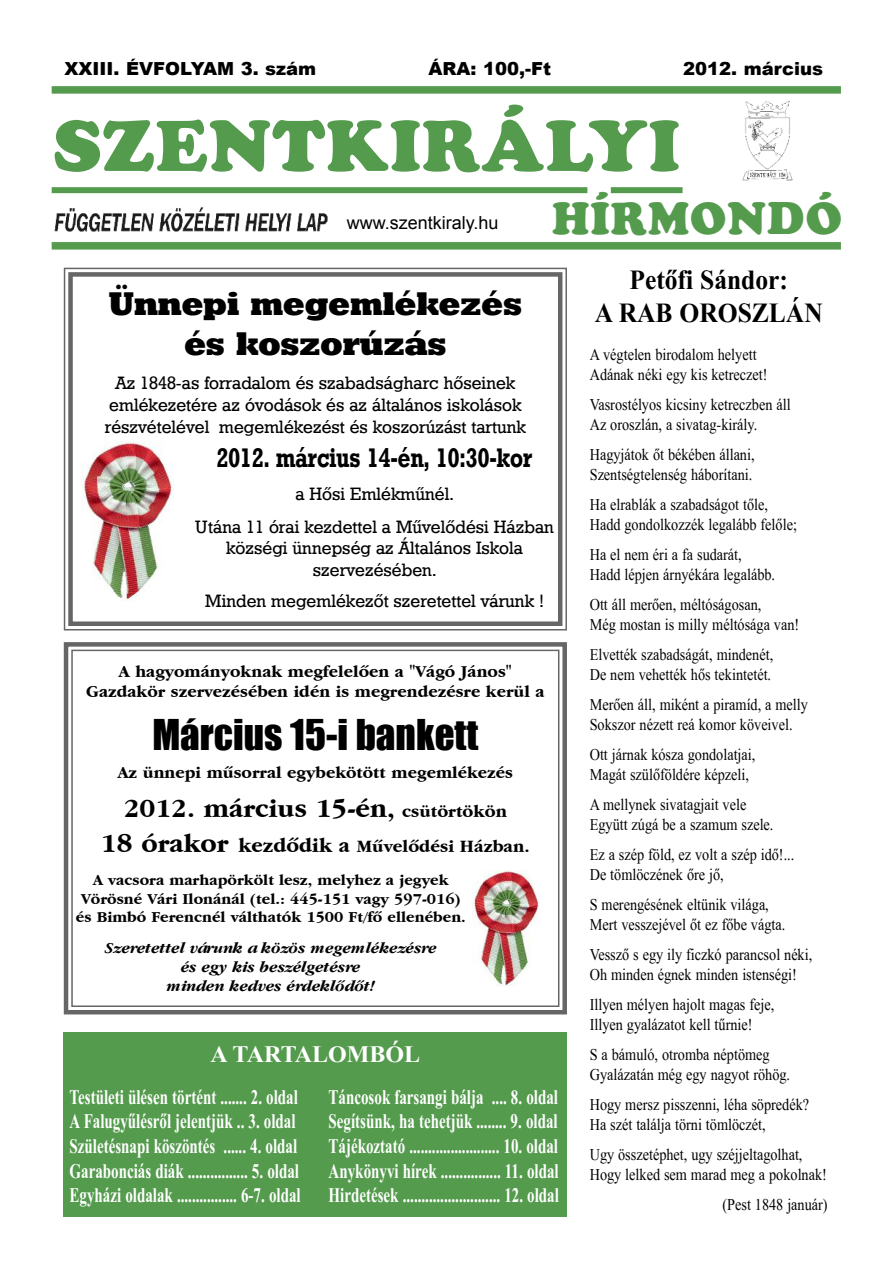
<style>
.page{position:relative;width:893px;height:1263px;background:#fff}
.page>*{position:absolute;margin:0;border:0;box-sizing:border-box;transform-origin:0 0}
.t1{font:900 75px "Cooper";letter-spacing:.02em;color:#549b4d}
.t2{font:900 46.5px "Cooper";letter-spacing:.025em;color:#549b4d}
.t3{font:39px "Impact";color:#000}
.t4{font:700 33px/39.6px "Geometric Slabserif 712 Ex HU Extra";color:#000;text-align:center}
.t5{font:28.05px/33px "Times New Roman HU Bold";color:#000;text-align:center;scale:.91 1}
.t6{font:27px "Garamond HU Bold";color:#000}
.t7{font:27px "Geometric Slabserif 712 HU Bold";color:#000;scale:.83 1}
.t8{font:24px "Times New Roman HU Bold";color:#fff}
.t9{font:21px/24.6px "Times New Roman HU Bold";color:#fff;scale:.71 1}
.t10{font:18px/21.6px "Geometric Slabserif 712 Med HU Medium";color:#000;text-align:center}
.t11{font:900 18px "Arial";color:#000}
.t12{font:18px "Garamond HU Bold";color:#000}
.t13{font:18px "Arial";color:#000}
.t14{font:17.25px/20.7px "Garamond HU Bold";color:#000;text-align:center}
.t15{font:16.65px/19.8px "Times New Roman HU";color:#000;scale:.85 1}
.t16{font:15.75px/18.9px "Garamond HU Bold";color:#000;text-align:center}
.t17{font:italic 15.75px/18.9px "Garamond HU Bold";letter-spacing:-.005em;color:#000;text-align:center}
.s1{font-size:18px}
.s2{font-size:27px}
.s3{font-size:21px}
</style>
<div class="page">
<img style="left:742px;top:100px;width:51px;height:81px">
<svg style="left:54px;top:207px;width:274px;height:25px"></svg>
<div style="left:52px;top:86px;width:789px;height:8px;background:#549b4d"></div>
<div style="left:52px;top:242px;width:789px;height:8px;background:#549b4d"></div>
<div style="left:52px;top:187px;width:535px;height:6px;background:#549b4d"></div>
<div style="left:611px;top:187px;width:72px;height:6px;background:#549b4d"></div>
<div style="left:64px;top:1032px;width:503px;height:184px;background:#549b4d"></div>
<div style="left:66px;top:644px;width:499px;height:368px;border:6px solid #fff"></div>
<div style="left:64px;top:642px;width:503px;height:372px;border:4px solid #666"></div>
<div style="left:71px;top:650px;width:488px;height:357px;border:2px solid #666"></div>
<div style="left:64px;top:268px;width:503px;height:362px;border:2px solid #666"></div>
<div style="left:68px;top:272px;width:494px;height:354px;border:4px solid #666"></div>
<img style="left:81px;top:442px;width:92px;height:159px">
<img style="left:472px;top:870px;width:67px;height:116px">
<p class="t11" style="left:65px;top:55px;width:253px">XXIII. ÉVFOLYAM 3. szám</p>
<p class="t11" style="left:429px;top:55px;width:124px">ÁRA: 100,-Ft</p>
<p class="t11" style="left:683px;top:55px;width:141px">2012. március</p>
<h1 class="t1" style="left:53px;top:102px;width:628px">SZENTKIRÁLYI</h1>
<h2 class="t2" style="left:552px;top:191px;width:291px">HÍRMONDÓ</h2>
<p class="t13" style="left:347px;top:213px;width:153px">www.szentkiraly.hu</p>
<h3 class="t4" style="left:109px;top:287px;width:415px">Ünnepi megemlékezés és koszorúzás</h3>
<p class="t10" style="left:105px;top:374px;width:422px">Az 1848-as forradalom és szabadságharc hõseinek emlékezetére az óvodások és az általános iskolások részvételével megemlékezést és koszorúzást tartunk</p>
<h3 class="t7" style="left:217px;top:448px;width:382px">2012. március 14-én, 10:30-kor</h3>
<p class="t10" style="left:195px;top:479px;width:360px;line-height:32.7px">a Hõsi Emlékmûnél.<br>Utána 11 órai kezdettel a Mûvelõdési Házban</p>
<p class="t10" style="left:226px;top:539px;width:299px">községi ünnepség az Általános Iskola szervezésében.</p>
<p class="t10" style="left:205px;top:591px;width:340px">Minden megemlékezõt szeretettel várunk !</p>
<p class="t14" style="left:86px;top:662px;width:460px">A hagyományoknak megfelelõen a "Vágó János"<br>Gazdakör szervezésében idén is megrendezésre kerül a</p>
<h3 class="t3" style="left:152px;top:711px;width:328px">Március 15-i bankett</h3>
<p class="t14" style="left:118px;top:764px;width:397px">Az ünnepi mûsorral egybekötött megemlékezés</p>
<h3 class="t6" style="left:124px;top:798px;width:385px">2012. március 15-én, <span class="s1">csütörtökön</span></h3>
<p class="t12" style="left:101px;top:839px;width:430px"><span class="s2">18 órakor</span> <span class="s3">kezdõdik a</span> Mûvelõdési Házban.</p>
<p class="t16" style="left:76px;top:871px;width:391px">A vacsora marhapörkölt lesz, melyhez a jegyek<br>Vörösné Vári Ilonánál (tel.: 445-151 vagy 597-016) és Bimbó Ferencnél válthatók 1500 Ft/fõ ellenében.</p>
<p class="t17" style="left:105px;top:940px;width:334px">Szeretettel várunk a közös megemlékezésre és egy kis beszélgetésre<br>minden kedves érdeklõdõt!</p>
<h3 class="t8" style="left:210px;top:1045px;width:211px">A TARTALOMBÓL</h3>
<p class="t9" style="left:70px;top:1086px;width:327px">Testületi ülésen történt ....... 2. oldal A Falugyûlésrõl jelentjük .. 3. oldal Születésnapi köszöntés ...... 4. oldal Garabonciás diák ................ 5. oldal Egyházi oldalak ................ 6-7. oldal</p>
<p class="t9" style="left:329px;top:1086px;width:326px;text-align:justify">Táncosok farsangi bálja .... 8. oldal Segítsünk, ha tehetjük ........ 9. oldal Tájékoztató ........................ 10. oldal Anykönyvi hírek ................ 11. oldal Hirdetések .......................... 12. oldal</p>
<h3 class="t5" style="left:595px;top:266px;width:252px">Petõfi Sándor:<br>A RAB OROSZLÁN</h3>
<p class="t15" style="left:590px;top:346px;width:211px">A végtelen birodalom helyett<br>Adának néki egy kis ketreczet!</p>
<p class="t15" style="left:590px;top:396px;width:238px">Vasrostélyos kicsiny ketreczben áll<br>Az oroszlán, a sivatag-király.</p>
<p class="t15" style="left:590px;top:446px;width:195px">Hagyjátok õt békében állani,<br>Szentségtelenség háborítani.</p>
<p class="t15" style="left:590px;top:496px;width:245px">Ha elrablák a szabadságot tõle,<br>Hadd gondolkozzék legalább felõle;</p>
<p class="t15" style="left:590px;top:546px;width:220px">Ha el nem éri a fa sudarát,<br>Hadd lépjen árnyékára legalább.</p>
<p class="t15" style="left:590px;top:596px;width:248px">Ott áll merõen, méltóságosan,<br>Még mostan is milly méltósága van!</p>
<p class="t15" style="left:590px;top:646px;width:217px">Elvették szabadságát, mindenét,<br>De nem vehették hõs tekintetét.</p>
<p class="t15" style="left:590px;top:696px;width:258px">Merõen áll, miként a piramíd, a melly<br>Sokszor nézett reá komor köveivel.</p>
<p class="t15" style="left:590px;top:746px;width:196px">Ott járnak kósza gondolatjai,<br>Magát szülõföldére képzeli,</p>
<p class="t15" style="left:590px;top:796px;width:218px">A mellynek sivatagjait vele<br>Együtt zúgá be a szamum szele.</p>
<p class="t15" style="left:590px;top:846px;width:242px">Ez a szép föld, ez volt a szép idõ!...<br>De tömlöczének õre jõ,</p>
<p class="t15" style="left:590px;top:896px;width:232px">S merengésének eltünik világa,<br>Mert vesszejével õt ez fõbe vágta.</p>
<p class="t15" style="left:590px;top:946px;width:263px">Vesszõ s egy ily ficzkó parancsol néki,<br>Oh minden égnek minden istenségi!</p>
<p class="t15" style="left:590px;top:996px;width:219px">Illyen mélyen hajolt magas feje,<br>Illyen gyalázatot kell tûrnie!</p>
<p class="t15" style="left:590px;top:1046px;width:237px">S a bámuló, otromba néptömeg<br>Gyalázatán még egy nagyot röhög.</p>
<p class="t15" style="left:590px;top:1096px;width:260px">Hogy mersz pisszenni, léha söpredék?<br>Ha szét találja törni tömlöczét,</p>
<p class="t15" style="left:590px;top:1146px;width:281px">Ugy összetéphet, ugy széjjeltagolhat,<br>Hogy lelked sem marad meg a pokolnak!</p>
<p class="t15" style="left:722px;top:1196px;width:125px">(Pest 1848 január)</p>
</div>
